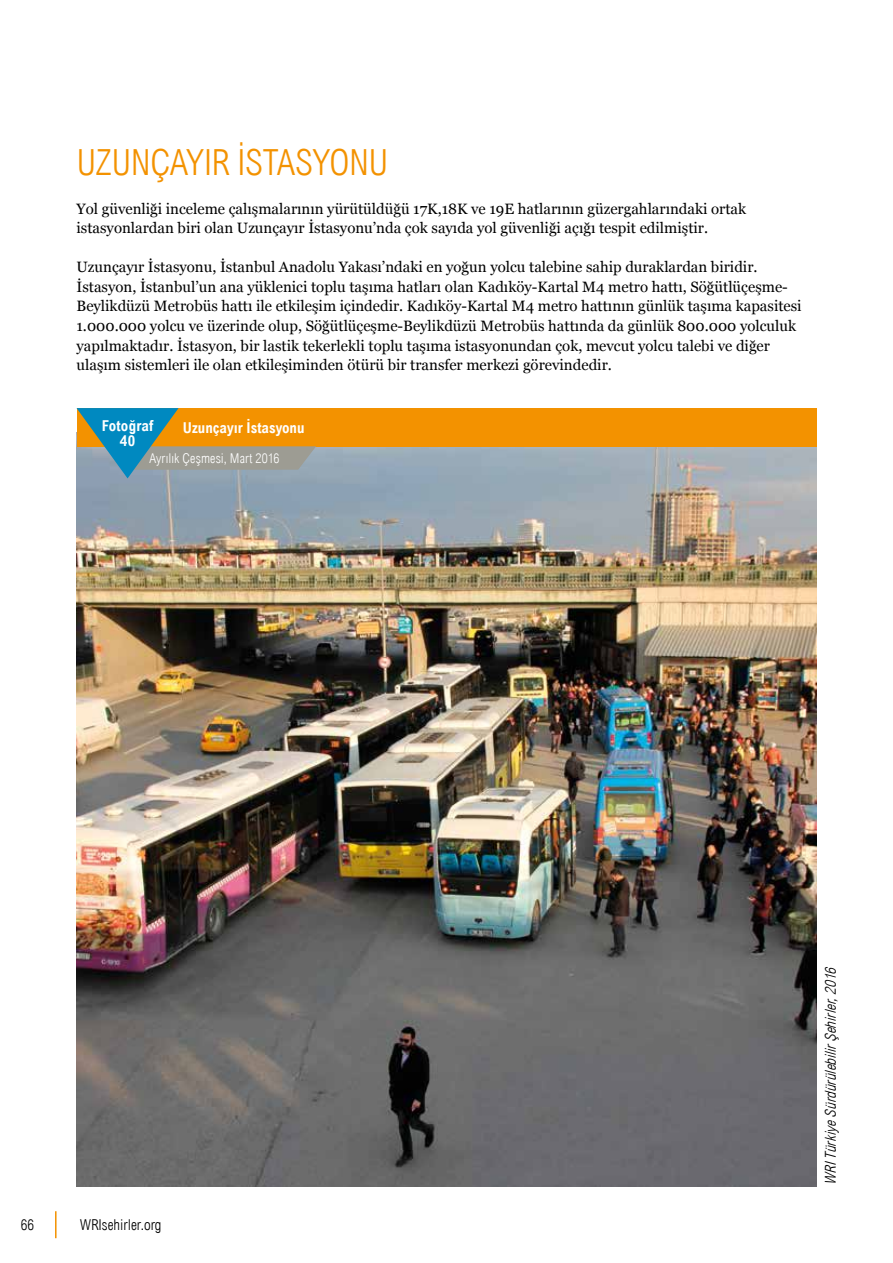
<style>
.page{position:relative;width:893px;height:1263px;background:#fff}
.page>*{position:absolute;margin:0;border:0;box-sizing:border-box;transform-origin:0 0}
.t1{font:300 condensed 36px "Arial MT Std";letter-spacing:-.015em;color:#f39200}
.t2{font:15px/19.5px "Georgia";color:#000}
.t3{font:italic 300 condensed 15px "Arial MT Std";color:#000}
.t4{font:700 condensed 15px/15.8px "Arial MT Std";color:#fff;text-align:center}
.t5{font:300 condensed 15px "Arial MT Std";color:#000}
.t6{font:300 condensed 13.5px "Arial MT Std";letter-spacing:.005em;color:#fff}
</style>
<div class="page">
<hr style="left:55px;top:1211px;width:2px;height:27px;background:#f39200">
<img style="left:77px;top:446px;width:739px;height:740px">
<div style="left:77px;top:408px;width:739px;height:38px;background:#f39200"></div>
<svg style="left:77px;top:408px;width:239px;height:70px"></svg>
<h1 class="t1" style="left:77px;top:142px;width:314px">UZUNÇAYIR İSTASYONU</h1>
<p class="t2" style="left:77px;top:198px;width:671px">Yol güvenliği inceleme çalışmalarının yürütüldüğü 17K,18K ve 19E hatlarının güzergahlarındaki ortak istasyonlardan biri olan Uzunçayır İstasyonu’nda çok sayıda yol güvenliği açığı tespit edilmiştir.</p>
<p class="t2" style="left:77px;top:257px;width:727px">Uzunçayır İstasyonu, İstanbul Anadolu Yakası’ndaki en yoğun yolcu talebine sahip duraklardan biridir.<br>İstasyon, İstanbul’un ana yüklenici toplu taşıma hatları olan Kadıköy-Kartal M4 metro hattı, Söğütlüçeşme-Beylikdüzü Metrobüs hattı ile etkileşim içindedir. Kadıköy-Kartal M4 metro hattının günlük taşıma kapasitesi 1.000.000 yolcu ve üzerinde olup, Söğütlüçeşme-Beylikdüzü Metrobüs hattında da günlük 800.000 yolculuk yapılmaktadır. İstasyon, bir lastik tekerlekli toplu taşıma istasyonundan çok, mevcut yolcu talebi ve diğer ulaşım sistemleri ile olan etkileşiminden ötürü bir transfer merkezi görevindedir.</p>
<p class="t4" style="left:183px;top:419px;width:123px">Uzunçayır İstasyonu</p>
<p class="t6" style="left:149px;top:450px;width:132px">Ayrılık Çeşmesi, Mart 2016</p>
<p class="t4" style="left:102px;top:417px;width:53px">Fotoğraf<br>40</p>
<p class="t5" style="left:21px;top:1216px;width:15px">66</p>
<p class="t5" style="left:80px;top:1216px;width:83px">WRIsehirler.org</p>
<p class="t3" style="left:822px;top:1185px;width:223px;rotate:-90deg">WRITürkiyeSürdürülebilirŞehirler,2016</p>
</div>
